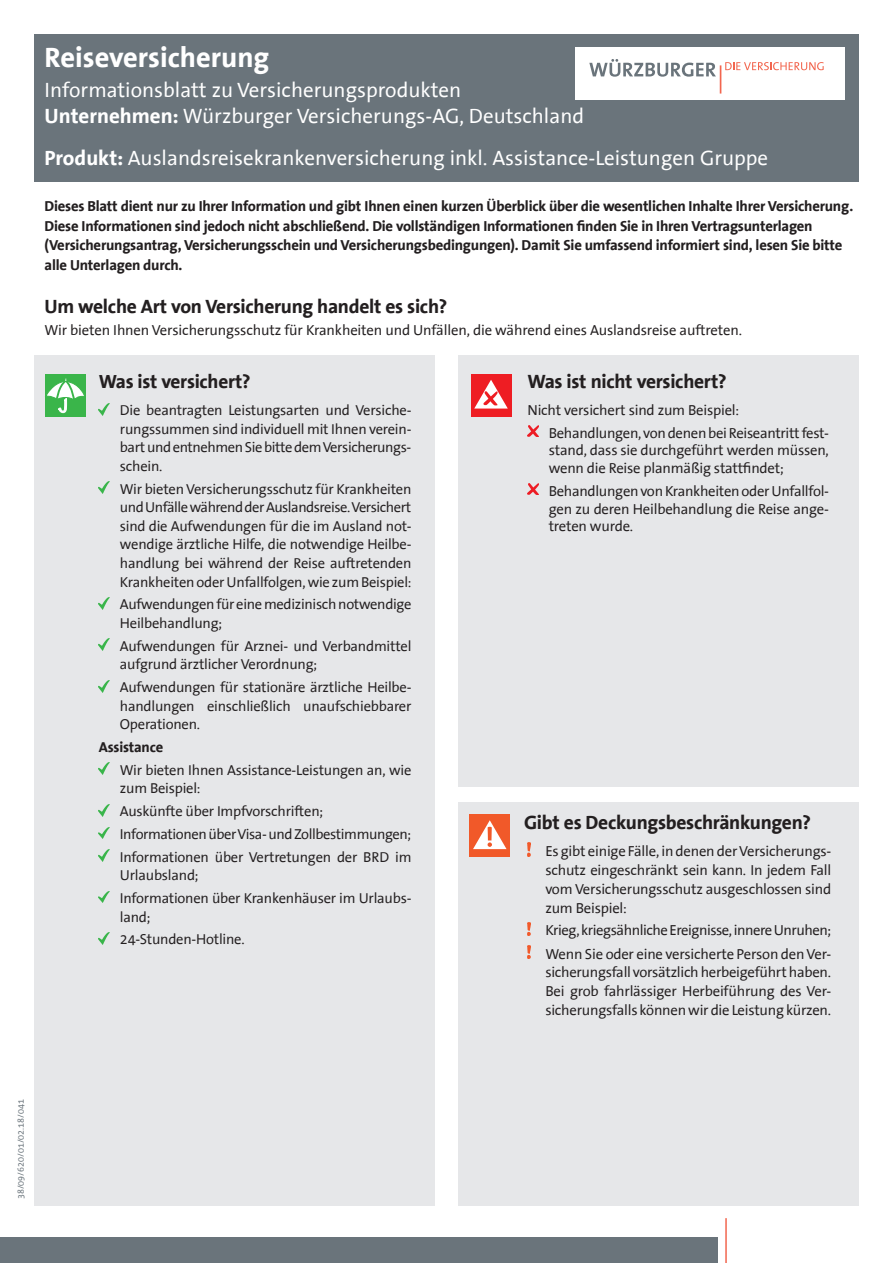
<style>
.page{position:relative;width:893px;height:1263px;background:#fff}
.page>*{position:absolute;margin:0;border:0;box-sizing:border-box;transform-origin:0 0}
.t1{font:700 28.5px "The Sans Office Unicode";color:#fff}
.t2{font:21px/25.5px "The Sans Office Unicode";color:#fff}
.t3{font:700 19.5px "The Sans Office Unicode";letter-spacing:-.015em;color:#231f20}
.t4{font:700 19.35px "The Sans Office Unicode";letter-spacing:-.015em;color:#231f20}
.t5{font:14.7px/18.8px "The Sans Office Unicode";letter-spacing:-.015em;color:#231f20}
.t6{font:700 14.7px/19.5px "The Sans Office Unicode";letter-spacing:-.015em;color:#231f20}
.t7{font:14.55px/18.6px "The Sans Office Unicode";letter-spacing:-.015em;color:#231f20}
.t8{font:700 14.55px "The Sans Office Unicode";letter-spacing:-.015em;color:#231f20}
.t9{font:9px "The Sans Office Unicode";color:#6a747b}
.s1{font-weight:700}
</style>
<div class="page">
<div style="left:34px;top:34px;width:825px;height:147px;background:#6a747b"></div>
<div style="left:575px;top:47px;width:270px;height:53px;background:#fff"></div>
<svg style="left:589px;top:59px;width:234px;height:34px"></svg>
<div style="left:0;top:1238px;width:717px;height:25px;background:#6a747b"></div>
<hr style="left:725px;top:1218px;width:2px;height:45px;background:#f2664f">
<div style="left:34px;top:355px;width:400px;height:850px;background:#e6e7e9"></div>
<div style="left:45px;top:374px;width:41px;height:43px;background:#3ab54a"></div>
<svg style="left:47px;top:378px;width:37px;height:35px"></svg>
<svg style="left:99px;top:403px;width:10px;height:12px"></svg>
<svg style="left:99px;top:482px;width:10px;height:12px"></svg>
<svg style="left:99px;top:597px;width:10px;height:12px"></svg>
<svg style="left:99px;top:639px;width:10px;height:12px"></svg>
<svg style="left:99px;top:680px;width:10px;height:12px"></svg>
<svg style="left:99px;top:763px;width:10px;height:12px"></svg>
<svg style="left:99px;top:804px;width:10px;height:12px"></svg>
<svg style="left:99px;top:827px;width:10px;height:12px"></svg>
<svg style="left:99px;top:850px;width:10px;height:12px"></svg>
<svg style="left:99px;top:891px;width:10px;height:12px"></svg>
<svg style="left:99px;top:932px;width:10px;height:12px"></svg>
<div style="left:459px;top:355px;width:400px;height:432px;background:#e6e7e9"></div>
<div style="left:471px;top:374px;width:40px;height:43px;background:#ee1d23"></div>
<svg style="left:474px;top:380px;width:34px;height:29px"></svg>
<svg style="left:527px;top:426px;width:11px;height:10px"></svg>
<svg style="left:527px;top:484px;width:11px;height:11px"></svg>
<div style="left:459px;top:802px;width:400px;height:404px;background:#e6e7e9"></div>
<div style="left:469px;top:814px;width:41px;height:43px;background:#f15929"></div>
<svg style="left:473px;top:820px;width:34px;height:29px"></svg>
<svg style="left:527px;top:843px;width:4px;height:13px"></svg>
<svg style="left:527px;top:922px;width:4px;height:13px"></svg>
<svg style="left:527px;top:945px;width:4px;height:13px"></svg>
<h1 class="t1" style="left:45px;top:41px;width:226px">Reiseversicherung</h1>
<h2 class="t2" style="left:45px;top:78px;width:541px">Informationsblatt zu Versicherungsprodukten<br><span class="s1">Unternehmen:</span> Würzburger Versicherungs-AG, Deutschland</h2>
<h2 class="t2" style="left:45px;top:146px;width:725px"><span class="s1">Produkt:</span> Auslandsreisekrankenversicherung inkl. Assistance-Leistungen Gruppe</h2>
<p class="t6" style="left:45px;top:196px;width:810px">Dieses Blatt dient nur zu Ihrer Information und gibt Ihnen einen kurzen Überblick über die wesentlichen Inhalte Ihrer Versicherung.<br>Diese Informationen sind jedoch nicht abschließend. Die vollständigen Informationen finden Sie in Ihren Vertragsunterlagen (Versicherungsantrag, Versicherungsschein und Versicherungsbedingungen). Damit Sie umfassend informiert sind, lesen Sie bitte alle Unterlagen durch.</p>
<h3 class="t3" style="left:45px;top:295px;width:404px">Um welche Art von Versicherung handelt es sich?</h3>
<p class="t5" style="left:45px;top:321px;width:699px">Wir bieten Ihnen Versicherungsschutz für Krankheiten und Unfällen, die während eines Auslandsreise auftreten.</p>
<h3 class="t4" style="left:99px;top:371px;width:153px">Was ist versichert?</h3>
<p class="t7" style="left:120px;top:401px;width:293px;text-align:justify">Die beantragten Leistungsarten und Versiche&shy;rungssummen sind individuell mit Ihnen verein&shy;bart und entnehmen Sie bitte dem Versicherungs&shy;schein.</p>
<p class="t7" style="left:120px;top:480px;width:293px;text-align:justify">Wir bieten Versicherungsschutz für Krankheiten und Unfälle während der Auslandsreise. Versichert sind die Aufwendungen für die im Ausland not&shy;wendige ärztliche Hilfe, die notwendige Heilbe&shy;handlung bei während der Reise auftretenden Krankheiten oder Unfallfolgen, wie zum Beispiel:</p>
<p class="t7" style="left:120px;top:595px;width:293px">Aufwendungen für eine medizinisch notwendige<br>Heilbehandlung;</p>
<p class="t7" style="left:120px;top:637px;width:293px">Aufwendungen für Arznei- und Verbandmittel aufgrund ärztlicher Verordnung;</p>
<p class="t7" style="left:120px;top:678px;width:293px;text-align:justify">Aufwendungen für stationäre ärztliche Heilbe&shy;handlungen einschließlich unaufschiebbarer Operationen.</p>
<p class="t8" style="left:99px;top:739px;width:66px">Assistance</p>
<p class="t7" style="left:120px;top:761px;width:293px">Wir bieten Ihnen Assistance-Leistungen an, wie zum Beispiel:</p>
<p class="t7" style="left:120px;top:800px;width:293px;line-height:22.8px">Auskünfte über Impfvorschriften;<br>Informationen über Visa- und Zollbestimmungen;<br>Informationen über Vertretungen der BRD im</p>
<p class="t7" style="left:120px;top:864px;width:293px;line-height:22.8px">Urlaubsland;<br>Informationen über Krankenhäuser im Urlaubs-</p>
<p class="t7" style="left:120px;top:905px;width:126px;line-height:22.8px">land;<br>24-Stunden-Hotline.</p>
<h3 class="t3" style="left:527px;top:371px;width:201px">Was ist nicht versichert?</h3>
<p class="t5" style="left:549px;top:398px;width:282px;line-height:23px;text-indent:-21px">Nicht versichert sind zum Beispiel:<br>Behandlungen, von denen bei Reiseantritt fest-</p>
<p class="t5" style="left:549px;top:442px;width:282px;line-height:17.7px">stand, dass sie durchgeführt werden müssen, wenn die Reise planmäßig stattfindet;</p>
<p class="t5" style="left:549px;top:482px;width:282px;line-height:17.7px;text-align:justify">Behandlungen von Krankheiten oder Unfallfol&shy;gen zu deren Heilbehandlung die Reise ange&shy;treten wurde.</p>
<h3 class="t3" style="left:524px;top:811px;width:288px">Gibt es Deckungsbeschränkungen?</h3>
<p class="t5" style="left:545px;top:842px;width:287px;text-align:justify">Es gibt einige Fälle, in denen der Versicherungs&shy;schutz eingeschränkt sein kann. In jedem Fall vom Versicherungsschutz ausgeschlossen sind zum Beispiel:</p>
<p class="t5" style="left:545px;top:919px;width:287px;line-height:23px">Krieg, kriegsähnliche Ereignisse, innere Unruhen;<br>Wenn Sie oder eine versicherte Person den Ver-</p>
<p class="t5" style="left:545px;top:963px;width:287px;text-align:justify">sicherungsfall vorsätzlich herbeigeführt haben.<br>Bei grob fahrlässiger Herbeiführung des Ver&shy;sicherungsfalls können wir die Leistung kürzen.</p>
<p class="t9" style="left:16px;top:1199px;width:102px;rotate:-90deg">38/09/620/01/02.18/041</p>
</div>
